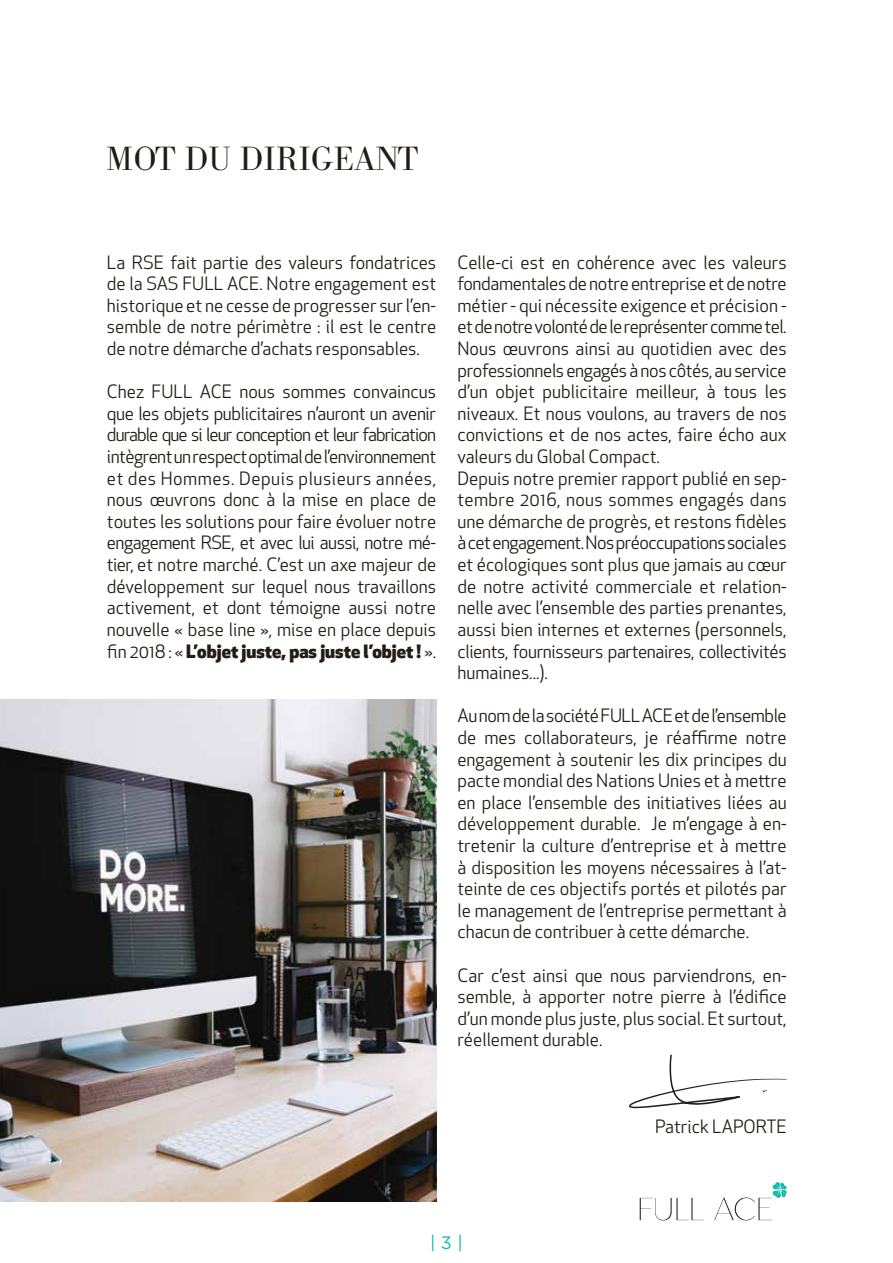
<style>
.page{position:relative;width:893px;height:1263px;background:#fff}
.page>*{position:absolute;margin:0;border:0;box-sizing:border-box;transform-origin:0 0}
.t1{font:300 33px "Bodoni BE";letter-spacing:.02em;color:#221b18}
.t2{font:18px/21.6px "Apex New";color:#221b18;text-align:justify}
.t3{font:18px "Gotham";color:#10baac}
.s1{font-weight:800}
</style>
<div class="page">
<img style="left:0;top:699px;width:436px;height:502px">
<svg style="left:640px;top:1198px;width:64px;height:22px"></svg>
<svg style="left:714px;top:1182px;width:73px;height:38px"></svg>
<svg style="left:629px;top:1054px;width:158px;height:54px"></svg>
<h1 class="t1" style="left:106px;top:140px;width:314px">MOT DU DIRIGEANT</h1>
<p class="t2" style="left:107px;top:251px;width:331px">La RSE fait partie des valeurs fondatrices de la SAS FULL ACE. Notre engagement est historique et ne cesse de progresser sur l’en&shy;semble de notre périmètre : il est le centre de notre démarche d’achats responsables.</p>
<p class="t2" style="left:107px;top:381px;width:331px">Chez FULL ACE nous sommes convaincus que les objets publicitaires n’auront un avenir durable que si leur conception et leur fabrication intègrent un respect optimal de l’environnement et des Hommes. Depuis plusieurs années, nous œuvrons donc à la mise en place de toutes les solutions pour faire évoluer notre engagement RSE, et avec lui aussi, notre mé&shy;tier, et notre marché. C’est un axe majeur de développement sur lequel nous travaillons activement, et dont témoigne aussi notre nouvelle « base line », mise en place depuis fin 2018 : « <span class="s1">L’objet juste, pas juste l’objet !</span> ».</p>
<p class="t2" style="left:457px;top:251px;width:331px;text-align:left">Celle-ci est en cohérence avec les valeurs fondamentales de notre entreprise et de notre métier - qui nécessite exigence et précision - et de notre volonté de le représenter comme tel.<br>Nous œuvrons ainsi au quotidien avec des professionnels engagés à nos côtés, au service d’un objet publicitaire meilleur, à tous les niveaux. Et nous voulons, au travers de nos convictions et de nos actes, faire écho aux valeurs du Global Compact.<br>Depuis notre premier rapport publié en sep&shy;tembre 2016, nous sommes engagés dans une démarche de progrès, et restons fidèles à cet engagement. Nos préoccupations sociales et écologiques sont plus que jamais au cœur de notre activité commerciale et relation&shy;nelle avec l’ensemble des parties prenantes, aussi bien internes et externes (personnels, clients, fournisseurs partenaires, collectivités humaines...).</p>
<p class="t2" style="left:457px;top:705px;width:331px">Au nom de la société FULL ACE et de l’ensemble de mes collaborateurs, je réaffirme notre engagement à soutenir les dix principes du pacte mondial des Nations Unies et à mettre en place l’ensemble des initiatives liées au développement durable. Je m’engage à en&shy;tretenir la culture d’entreprise et à mettre à disposition les moyens nécessaires à l’at&shy;teinte de ces objectifs portés et pilotés par le management de l’entreprise permettant à chacun de contribuer à cette démarche.</p>
<p class="t2" style="left:457px;top:964px;width:331px">Car c’est ainsi que nous parviendrons, en&shy;semble, à apporter notre pierre à l’édifice d’un monde plus juste, plus social. Et surtout, réellement durable.</p>
<p class="t2" style="left:655px;top:1115px;width:133px">Patrick LAPORTE</p>
<p class="t3" style="left:430px;top:1231px;width:34px">| 3 |</p>
</div>
